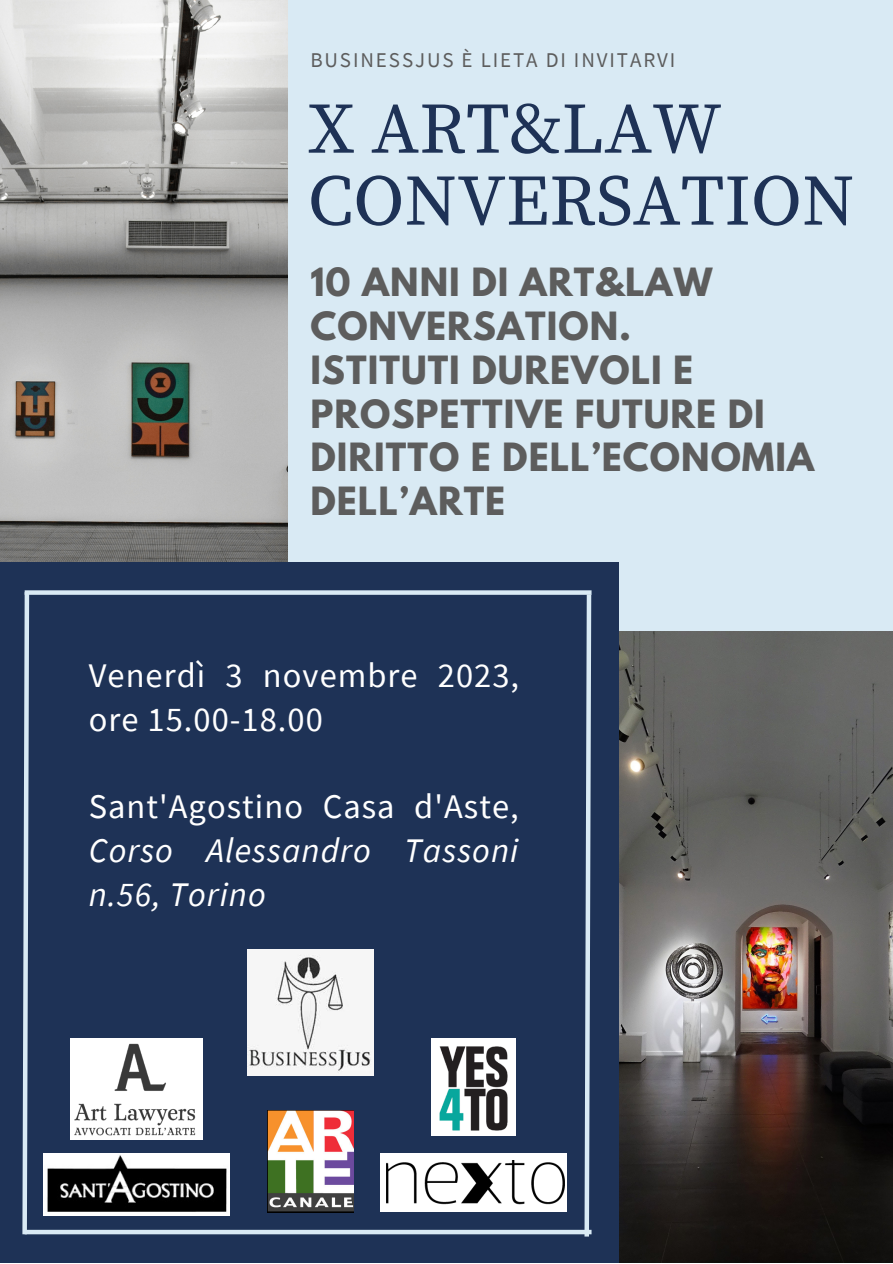
<style>
.page{position:relative;width:893px;height:1264px;background:#fff}
.page>*{position:absolute;margin:0;border:0;box-sizing:border-box;transform-origin:0 0}
.t1{font:72px/72px "Source Serif Pro";color:#1e3256}
.t2{font:700 34.5px/43.8px "League Spartan";letter-spacing:.03em;color:#5d5d5d}
.t3{font:italic 34.5px/43.8px "Source Sans Pro";letter-spacing:.03em;color:#fff;text-align:justify}
.t4{font:34.5px/43.8px "Source Sans Pro";letter-spacing:.03em;color:#fff}
.t5{font:21px "Source Sans Pro";letter-spacing:.09em;color:#5d5d5d}
.s1{font-style:normal}
</style>
<div class="page">
<div style="left:0;top:0;width:892px;height:1262px;background:#d9eaf4"></div>
<img style="left:618px;top:631px;width:274px;height:631px">
<img style="left:0;top:0;width:287px;height:562px">
<div style="left:0;top:562px;width:618px;height:700px;background:#1e3256"></div>
<div style="left:25px;top:590px;width:566px;height:5px;background:#d9eaf4"></div>
<svg style="left:22px;top:590px;width:9px;height:645px"></svg>
<div style="left:25px;top:1229px;width:566px;height:5px;background:#d9eaf4"></div>
<svg style="left:582px;top:590px;width:10px;height:647px"></svg>
<div style="left:70px;top:1038px;width:133px;height:101px;background:#fff"></div>
<img style="left:75px;top:1043px;width:120px;height:92px">
<img style="left:268px;top:1110px;width:85px;height:101px">
<div style="left:431px;top:1038px;width:84px;height:97px;background:#fff"></div>
<img style="left:439px;top:1046px;width:69px;height:85px">
<img style="left:247px;top:949px;width:126px;height:126px">
<div style="left:380px;top:1153px;width:186px;height:58px;background:#fff"></div>
<img style="left:386px;top:1160px;width:179px;height:45px">
<img style="left:44px;top:1153px;width:185px;height:62px">
<p class="t5" style="left:310px;top:46px;width:366px">BUSINESSJUS È LIETA DI INVITARVI</p>
<p class="t1" style="left:308px;top:96px;width:548px">X ART&amp;LAW<br>CONVERSATION</p>
<p class="t2" style="left:310px;top:264px;width:403px">10 ANNI DI ART&amp;LAW<br>CONVERSATION.</p>
<p class="t2" style="left:310px;top:352px;width:505px">ISTITUTI DUREVOLI E<br>PROSPETTIVE FUTURE DI<br>DIRITTO E DELL’ECONOMIA<br>DELL’ARTE</p>
<p class="t4" style="left:89px;top:652px;width:432px">Venerdì 3 novembre 2023, ore 15.00-18.00</p>
<p class="t3" style="left:89px;top:784px;width:431px"><span class="s1">Sant'Agostino Casa d'Aste, </span>Corso Alessandro Tassoni n.56, Torino</p>
</div>
